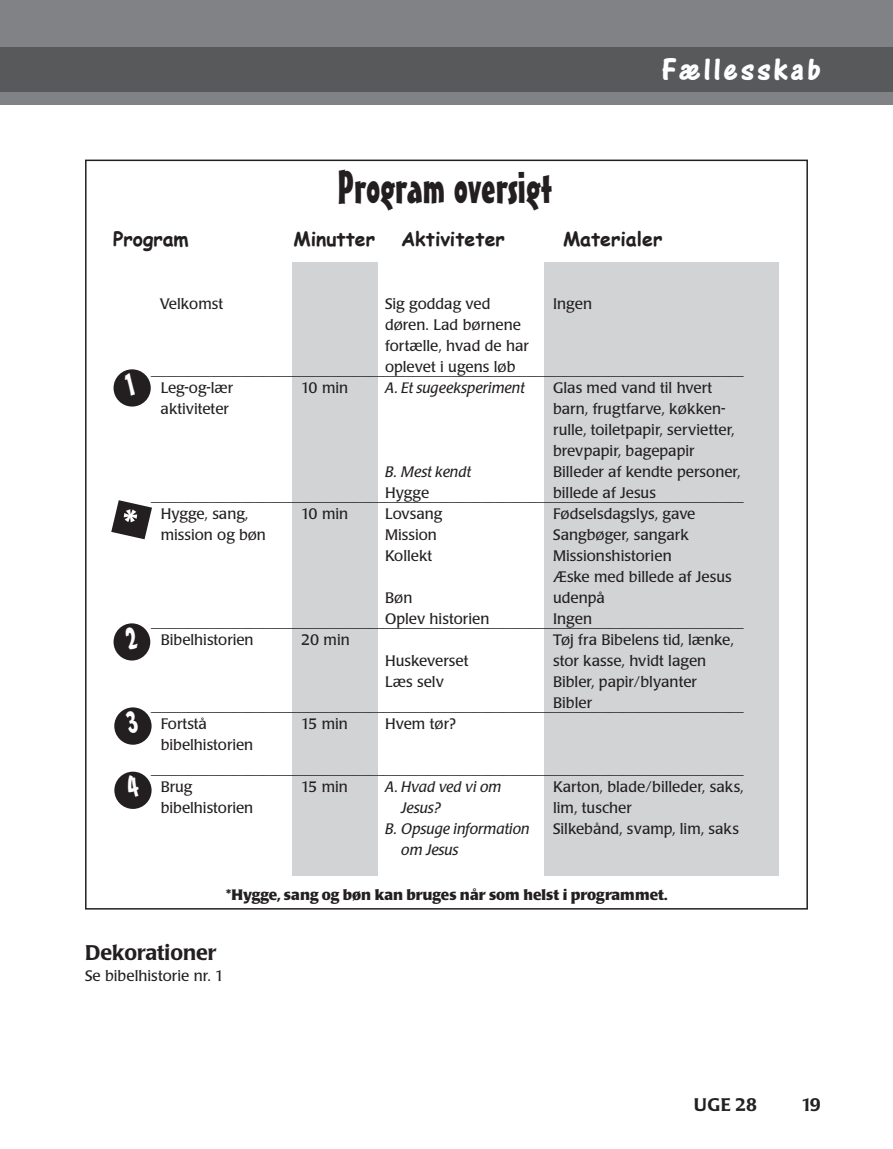
<style>
.page{position:relative;width:893px;height:1149px;background:#fff}
.page>*{position:absolute;margin:0;border:0;box-sizing:border-box;transform-origin:0 0}
.t1{font:45px "Mister Earl BT";color:#231f20}
.t2{font:33px "One Stroke Script Bold Plain";letter-spacing:.1em;color:#fff}
.t3{font:500 21px "Poppl Laudatio";color:#231f20}
.t4{font:700 19.5px "Comic Sans MS";color:#231f20}
.t5{font:500 18px "Poppl Laudatio";letter-spacing:.01em;color:#231f20}
.t6{font:15px/21px "Poppl Laudatio";color:#231f20}
.t7{font:italic 15px "Poppl Laudatio";letter-spacing:.01em;color:#231f20}
.t8{font:700 15px "Poppl Laudatio";color:#231f20}
</style>
<div class="page">
<div style="left:0;top:0;width:893px;height:104px;background:#808285"></div>
<div style="left:0;top:47px;width:893px;height:44px;background:#58595b"></div>
<div style="left:544px;top:262px;width:234px;height:613px;background:#d1d3d4"></div>
<div style="left:292px;top:262px;width:86px;height:613px;background:#d1d3d4"></div>
<div style="left:114px;top:369px;width:37px;height:37px;background:#231f20;border-radius:50%"></div>
<div style="left:114px;top:623px;width:36px;height:37px;background:#231f20;border-radius:50%"></div>
<div style="left:114px;top:707px;width:38px;height:37px;background:#231f20;border-radius:50%"></div>
<div style="left:114px;top:771px;width:38px;height:37px;background:#231f20;border-radius:50%"></div>
<svg style="left:111px;top:500px;width:41px;height:39px"></svg>
<h1 class="t1" style="left:338px;top:170px;width:216px">Program oversigt</h1>
<h2 class="t2" style="left:662px;top:60px;width:160px">Fællesskab</h2>
<h3 class="t4" style="left:113px;top:224px;width:77px">Program</h3>
<h3 class="t4" style="left:294px;top:224px;width:83px">Minutter</h3>
<h3 class="t4" style="left:401px;top:224px;width:105px">Aktiviteter</h3>
<h3 class="t4" style="left:563px;top:224px;width:101px">Materialer</h3>
<p class="t6" style="left:160px;top:294px;width:65px">Velkomst</p>
<p class="t6" style="left:385px;top:294px;width:145px">Sig goddag ved døren. Lad børnene fortælle, hvad de har oplevet i ugens løb</p>
<p class="t7" style="left:385px;top:381px;width:141px">A. Et sugeeksperiment</p>
<p class="t6" style="left:553px;top:294px;width:40px">Ingen</p>
<p class="t6" style="left:151px;top:360px;width:594px">_______________________________________________________________________________</p>
<p class="t6" style="left:161px;top:378px;width:74px">Leg-og-lær aktiviteter</p>
<p class="t6" style="left:553px;top:378px;width:189px">Glas med vand til hvert barn, frugtfarve, køkken&shy;rulle, toiletpapir, servietter, brevpapir, bagepapir<br>Billeder af kendte personer, billede af Jesus<br>Fødselsdagslys, gave<br>Sangbøger, sangark<br>Missionshistorien<br>Æske med billede af Jesus udenpå<br>Ingen<br>Tøj fra Bibelens tid, lænke, stor kasse, hvidt lagen<br>Bibler, papir/blyanter<br>Bibler</p>
<p class="t6" style="left:301px;top:378px;width:49px">10 min</p>
<p class="t7" style="left:385px;top:465px;width:88px">B. Mest kendt</p>
<p class="t6" style="left:385px;top:483px;width:59px">Hygge<br>Lovsang<br>Mission<br>Kollekt</p>
<p class="t6" style="left:385px;top:588px;width:106px">Bøn<br>Oplev historien</p>
<p class="t6" style="left:385px;top:651px;width:85px">Huskeverset<br>Læs selv</p>
<p class="t6" style="left:385px;top:714px;width:72px">Hvem tør?</p>
<p class="t6" style="left:151px;top:486px;width:594px">_______________________________________________________________________________</p>
<p class="t6" style="left:301px;top:504px;width:49px">10 min</p>
<p class="t6" style="left:161px;top:504px;width:107px">Hygge, sang, mission og bøn</p>
<p class="t6" style="left:151px;top:612px;width:594px">_______________________________________________________________________________</p>
<p class="t6" style="left:161px;top:630px;width:94px">Bibelhistorien</p>
<p class="t6" style="left:301px;top:630px;width:50px">20 min</p>
<p class="t6" style="left:151px;top:696px;width:594px">_______________________________________________________________________________</p>
<p class="t6" style="left:161px;top:714px;width:94px">Fortstå bibelhistorien</p>
<p class="t6" style="left:161px;top:777px;width:94px">Brug bibelhistorien</p>
<p class="t6" style="left:301px;top:714px;width:48px">15 min</p>
<p class="t6" style="left:151px;top:759px;width:594px">_______________________________________________________________________________</p>
<p class="t6" style="left:553px;top:777px;width:192px">Karton, blade/billeder, saks, lim, tuscher<br>Silkebånd, svamp, lim, saks</p>
<p class="t7" style="left:385px;top:780px;width:118px">A. Hvad ved vi om</p>
<p class="t7" style="left:401px;top:801px;width:41px">Jesus?</p>
<p class="t7" style="left:385px;top:822px;width:146px">B. Opsuge information</p>
<p class="t7" style="left:401px;top:843px;width:59px">om Jesus</p>
<p class="t6" style="left:301px;top:777px;width:48px">15 min</p>
<p class="t8" style="left:226px;top:887px;width:443px">*Hygge, sang og bøn kan bruges når som helst i programmet.</p>
<h3 class="t3" style="left:85px;top:943px;width:133px">Dekorationer</h3>
<p class="t6" style="left:85px;top:966px;width:141px">Se bibelhistorie nr. 1</p>
<p class="t5" style="left:694px;top:1097px;width:64px">UGE 28</p>
<p class="t5" style="left:801px;top:1097px;width:21px">19</p>
</div>
